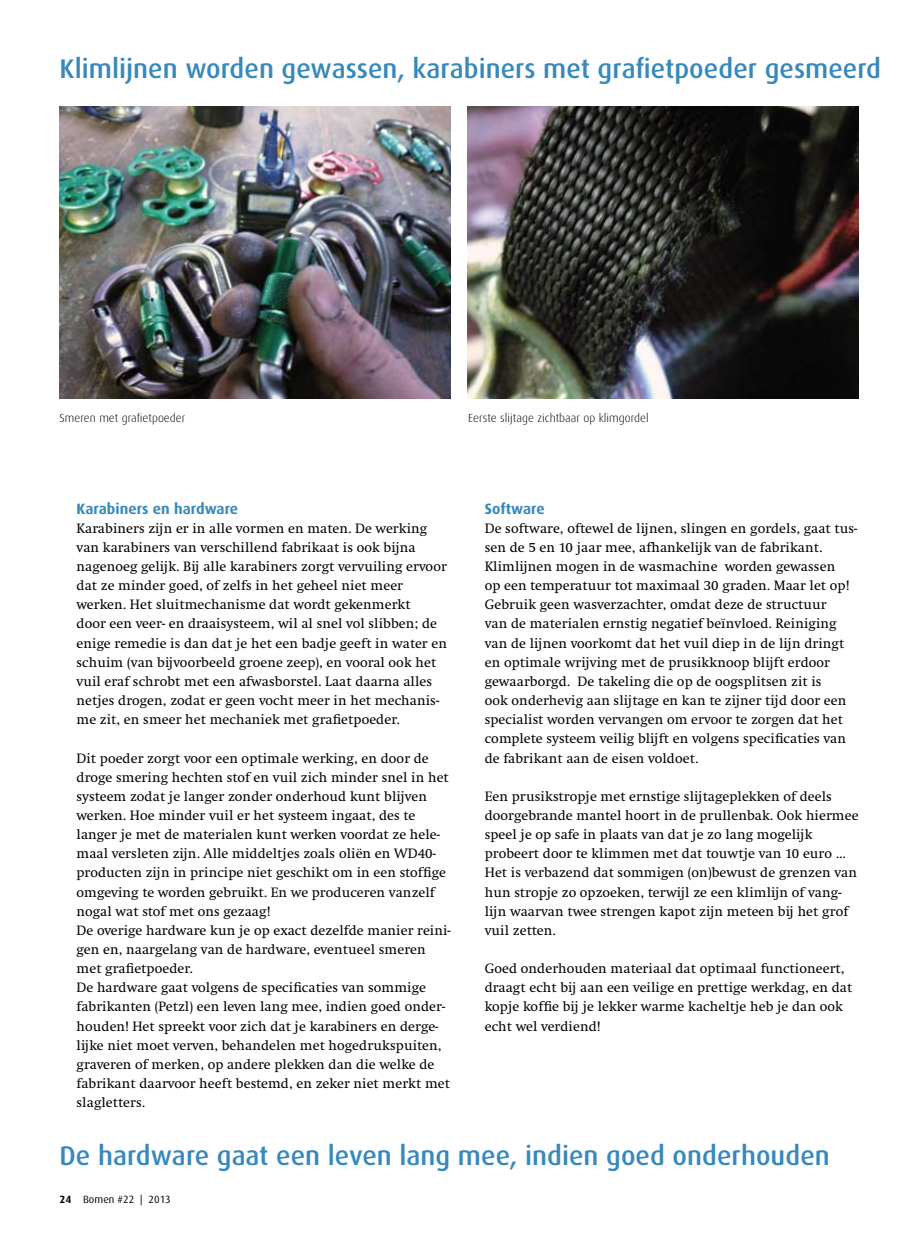
<style>
.page{position:relative;width:910px;height:1234px;background:#fff}
.page>*{position:absolute;margin:0;border:0;box-sizing:border-box;transform-origin:0 0}
.t1{font:500 27px "Dax";color:#3789bc}
.t2{font:700 15px "Dax";letter-spacing:.005em;color:#3789bc}
.t3{font:14.1px/19.2px "Swift EF";letter-spacing:.005em;color:#000}
.t4{font:300 11.7px "Dax";letter-spacing:.005em;color:#000}
.t5{font:10.5px "Dax";letter-spacing:.005em;color:#000}
.s1{font-weight:700}
</style>
<div class="page">
<img style="left:60px;top:106px;width:391px;height:292px">
<img style="left:468px;top:106px;width:391px;height:292px">
<h1 class="t1" style="left:60px;top:54px;width:823px">Klimlijnen worden gewassen, karabiners met grafietpoeder gesmeerd</h1>
<p class="t4" style="left:60px;top:411px;width:127px">Smeren met grafietpoeder</p>
<p class="t4" style="left:468px;top:411px;width:182px">Eerste slijtage zichtbaar op klimgordel</p>
<p class="t2" style="left:77px;top:500px;width:163px">Karabiners en hardware</p>
<p class="t3" style="left:77px;top:518px;width:372px">Karabiners zijn er in alle vormen en maten. De werking van karabiners van verschillend fabrikaat is ook bijna nagenoeg gelijk. Bij alle karabiners zorgt vervuiling ervoor dat ze minder goed, of zelfs in het geheel niet meer werken. Het sluitmechanisme dat wordt gekenmerkt<br>door een veer- en draaisysteem, wil al snel vol slibben; de enige remedie is dan dat je het een badje geeft in water en schuim (van bijvoorbeeld groene zeep), en vooral ook het vuil eraf schrobt met een afwasborstel. Laat daarna alles netjes drogen, zodat er geen vocht meer in het mechanis&shy;me zit, en smeer het mechaniek met grafietpoeder.</p>
<p class="t3" style="left:77px;top:748px;width:376px">Dit poeder zorgt voor een optimale werking, en door de droge smering hechten stof en vuil zich minder snel in het systeem zodat je langer zonder onderhoud kunt blijven werken. Hoe minder vuil er het systeem ingaat, des te langer je met de materialen kunt werken voordat ze hele&shy;maal versleten zijn. Alle middeltjes zoals oliën en WD40- producten zijn in principe niet geschikt om in een stoffige omgeving te worden gebruikt. En we produceren vanzelf nogal wat stof met ons gezaag!<br>De overige hardware kun je op exact dezelfde manier reini&shy;gen en, naargelang van de hardware, eventueel smeren met grafietpoeder.<br>De hardware gaat volgens de specificaties van sommige fabrikanten (Petzl) een leven lang mee, indien goed onder&shy;houden! Het spreekt voor zich dat je karabiners en derge&shy;lijke niet moet verven, behandelen met hogedrukspuiten, graveren of merken, op andere plekken dan die welke de fabrikant daarvoor heeft bestemd, en zeker niet merkt met slagletters.</p>
<p class="t2" style="left:485px;top:500px;width:61px">Software</p>
<p class="t3" style="left:485px;top:518px;width:374px">De software, oftewel de lijnen, slingen en gordels, gaat tus&shy;sen de 5 en 10 jaar mee, afhankelijk van de fabrikant.<br>Klimlijnen mogen in de wasmachine worden gewassen<br>op een temperatuur tot maximaal 30 graden. Maar let op!<br>Gebruik geen wasverzachter, omdat deze de structuur<br>van de materialen ernstig negatief beïnvloed. Reiniging van de lijnen voorkomt dat het vuil diep in de lijn dringt en optimale wrijving met de prusikknoop blijft erdoor gewaarborgd. De takeling die op de oogsplitsen zit is<br>ook onderhevig aan slijtage en kan te zijner tijd door een specialist worden vervangen om ervoor te zorgen dat het complete systeem veilig blijft en volgens specificaties van de fabrikant aan de eisen voldoet.</p>
<p class="t3" style="left:485px;top:786px;width:375px">Een prusikstropje met ernstige slijtageplekken of deels doorgebrande mantel hoort in de prullenbak. Ook hiermee speel je op safe in plaats van dat je zo lang mogelijk probeert door te klimmen met dat touwtje van 10 euro … Het is verbazend dat sommigen (on)bewust de grenzen van hun stropje zo opzoeken, terwijl ze een klimlijn of vang&shy;lijn waarvan twee strengen kapot zijn meteen bij het grof vuil zetten.</p>
<p class="t3" style="left:485px;top:958px;width:369px">Goed onderhouden materiaal dat optimaal functioneert, draagt echt bij aan een veilige en prettige werkdag, en dat kopje koffie bij je lekker warme kacheltje heb je dan ook echt wel verdiend!</p>
<h1 class="t1" style="left:60px;top:1139px;width:772px">De hardware gaat een leven lang mee, indien goed onderhouden</h1>
<p class="t5" style="left:60px;top:1193px;width:113px"><span class="s1">24</span> Bomen #22 | 2013</p>
</div>
